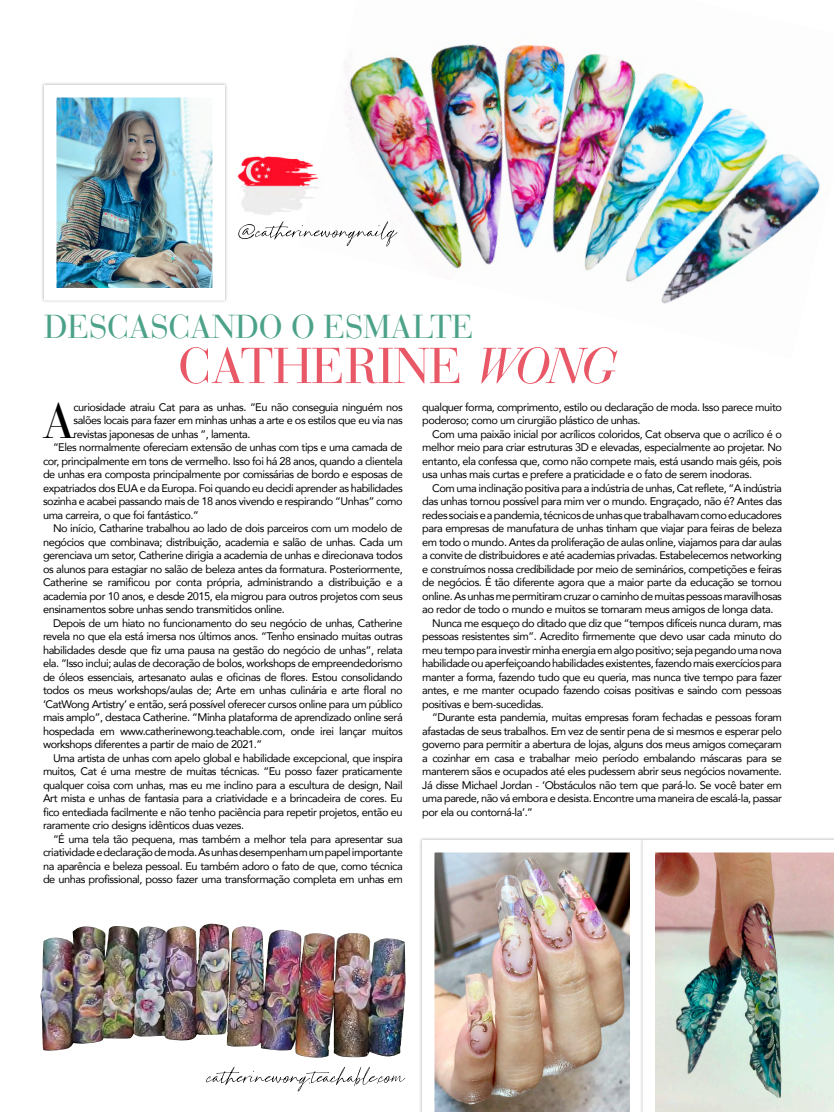
<style>
.page{position:relative;width:834px;height:1112px;background:#fff}
.page>*{position:absolute;margin:0;border:0;box-sizing:border-box;transform-origin:0 0}
.t1{font:50.05px "Bauer Bodoni";letter-spacing:-.01em;color:#e95867}
.t2{font:49.35px "Bauer Bodoni";color:#000}
.t3{font:33px "Bauer Bodoni";letter-spacing:-.01em;color:#4ca289}
.t4{font:11px/13.5px "Avenir";letter-spacing:-.04em;color:#000;text-align:justify}
.s1{font-style:italic}
</style>
<div class="page">
<img style="left:344px;top:44px;width:476px;height:260px">
<svg style="left:238px;top:221px;width:159px;height:25px"></svg>
<div style="left:419px;top:837px;width:227px;height:275px;background:#000;opacity:.25"></div>
<img style="left:422px;top:840px;width:217px;height:272px">
<div style="left:639px;top:837px;width:195px;height:275px;background:#000;opacity:.25"></div>
<img style="left:642px;top:840px;width:192px;height:272px">
<div style="left:41px;top:82px;width:187px;height:222px;background:#000;opacity:.25"></div>
<img style="left:57px;top:98px;width:155px;height:189px">
<img style="left:237px;top:156px;width:82px;height:59px">
<svg style="left:206px;top:1067px;width:199px;height:24px"></svg>
<img style="left:40px;top:923px;width:366px;height:135px">
<p class="t3" style="left:44px;top:307px;width:431px">DESCASCANDO O ESMALTE</p>
<p class="t1" style="left:178px;top:336px;width:440px">CATHERINE <span class="s1">WONG</span></p>
<p class="t2" style="left:43px;top:392px;width:34px">A</p>
<p class="t4" style="left:73px;top:400px;width:331px">curiosidade atraiu Cat para as unhas. “Eu não conseguia ninguém nos salões locais para fazer em minhas unhas a arte e os estilos que eu via nas revistas japonesas de unhas ”, lamenta.</p>
<p class="t4" style="left:43px;top:441px;width:361px;text-indent:10px">“Eles normalmente ofereciam extensão de unhas com tips e uma camada de cor, principalmente em tons de vermelho. Isso foi há 28 anos, quando a clientela de unhas era composta principalmente por comissárias de bordo e esposas de expatriados dos EUA e da Europa. Foi quando eu decidi aprender as habilidades sozinha e acabei passando mais de 18 anos vivendo e respirando “Unhas” como uma carreira, o que foi fantástico.”</p>
<p class="t4" style="left:43px;top:522px;width:361px;text-indent:10px">No início, Catharine trabalhou ao lado de dois parceiros com um modelo de negócios que combinava; distribuição, academia e salão de unhas. Cada um gerenciava um setor, Catherine dirigia a academia de unhas e direcionava todos os alunos para estagiar no salão de beleza antes da formatura. Posteriormente, Catherine se ramificou por conta própria, administrando a distribuição e a academia por 10 anos, e desde 2015, ela migrou para outros projetos com seus ensinamentos sobre unhas sendo transmitidos online.</p>
<p class="t4" style="left:43px;top:616px;width:361px;text-indent:10px">Depois de um hiato no funcionamento do seu negócio de unhas, Catherine revela no que ela está imersa nos últimos anos. “Tenho ensinado muitas outras habilidades desde que fiz uma pausa na gestão do negócio de unhas”, relata ela. “Isso inclui; aulas de decoração de bolos, workshops de empreendedorismo de óleos essenciais, artesanato aulas e oficinas de flores. Estou consolidando todos os meus workshops/aulas de; Arte em unhas culinária e arte floral no ‘CatWong Artistry’ e então, será possível oferecer cursos online para um público mais amplo”, destaca Catherine. “Minha plataforma de aprendizado online será hospedada em www.catherinewong.teachable.com, onde irei lançar muitos workshops diferentes a partir de maio de 2021.”</p>
<p class="t4" style="left:43px;top:751px;width:361px;text-indent:10px">Uma artista de unhas com apelo global e habilidade excepcional, que inspira muitos, Cat é uma mestre de muitas técnicas. “Eu posso fazer praticamente qualquer coisa com unhas, mas eu me inclino para a escultura de design, Nail Art mista e unhas de fantasia para a criatividade e a brincadeira de cores. Eu fico entediada facilmente e não tenho paciência para repetir projetos, então eu raramente crio designs idênticos duas vezes.</p>
<p class="t4" style="left:43px;top:832px;width:361px;text-indent:10px">“É uma tela tão pequena, mas também a melhor tela para apresentar sua criatividade e declaração de moda. As unhas desempenham um papel importante na aparência e beleza pessoal. Eu também adoro o fato de que, como técnica de unhas profissional, posso fazer uma transformação completa em unhas em</p>
<p class="t4" style="left:422px;top:400px;width:361px">qualquer forma, comprimento, estilo ou declaração de moda. Isso parece muito poderoso; como um cirurgião plástico de unhas.</p>
<p class="t4" style="left:422px;top:427px;width:361px;text-indent:10px">Com uma paixão inicial por acrílicos coloridos, Cat observa que o acrílico é o melhor meio para criar estruturas 3D e elevadas, especialmente ao projetar. No entanto, ela confessa que, como não compete mais, está usando mais géis, pois usa unhas mais curtas e prefere a praticidade e o fato de serem inodoras.</p>
<p class="t4" style="left:422px;top:481px;width:361px;text-indent:10px">Com uma inclinação positiva para a indústria de unhas, Cat reflete, “A indústria das unhas tornou possível para mim ver o mundo. Engraçado, não é? Antes das redes sociais e a pandemia, técnicos de unhas que trabalhavam como educadores para empresas de manufatura de unhas tinham que viajar para feiras de beleza em todo o mundo. Antes da proliferação de aulas online, viajamos para dar aulas a convite de distribuidores e até academias privadas. Estabelecemos networking e construímos nossa credibilidade por meio de seminários, competições e feiras de negócios. É tão diferente agora que a maior parte da educação se tornou online. As unhas me permitiram cruzar o caminho de muitas pessoas maravilhosas ao redor de todo o mundo e muitos se tornaram meus amigos de longa data.</p>
<p class="t4" style="left:422px;top:616px;width:361px;text-indent:10px">Nunca me esqueço do ditado que diz que “tempos difíceis nunca duram, mas pessoas resistentes sim”. Acredito firmemente que devo usar cada minuto do meu tempo para investir minha energia em algo positivo; seja pegando uma nova habilidade ou aperfeiçoando habilidades existentes, fazendo mais exercícios para manter a forma, fazendo tudo que eu queria, mas nunca tive tempo para fazer antes, e me manter ocupado fazendo coisas positivas e saindo com pessoas positivas e bem-sucedidas.</p>
<p class="t4" style="left:422px;top:710px;width:361px;text-indent:10px">“Durante esta pandemia, muitas empresas foram fechadas e pessoas foram afastadas de seus trabalhos. Em vez de sentir pena de si mesmos e esperar pelo governo para permitir a abertura de lojas, alguns dos meus amigos começaram a cozinhar em casa e trabalhar meio período embalando máscaras para se manterem sãos e ocupados até eles pudessem abrir seus negócios novamente.<br>Já disse Michael Jordan - ‘Obstáculos não tem que pará-lo. Se você bater em uma parede, não vá embora e desista. Encontre uma maneira de escalá-la, passar por ela ou contorná-la’.”</p>
</div>
